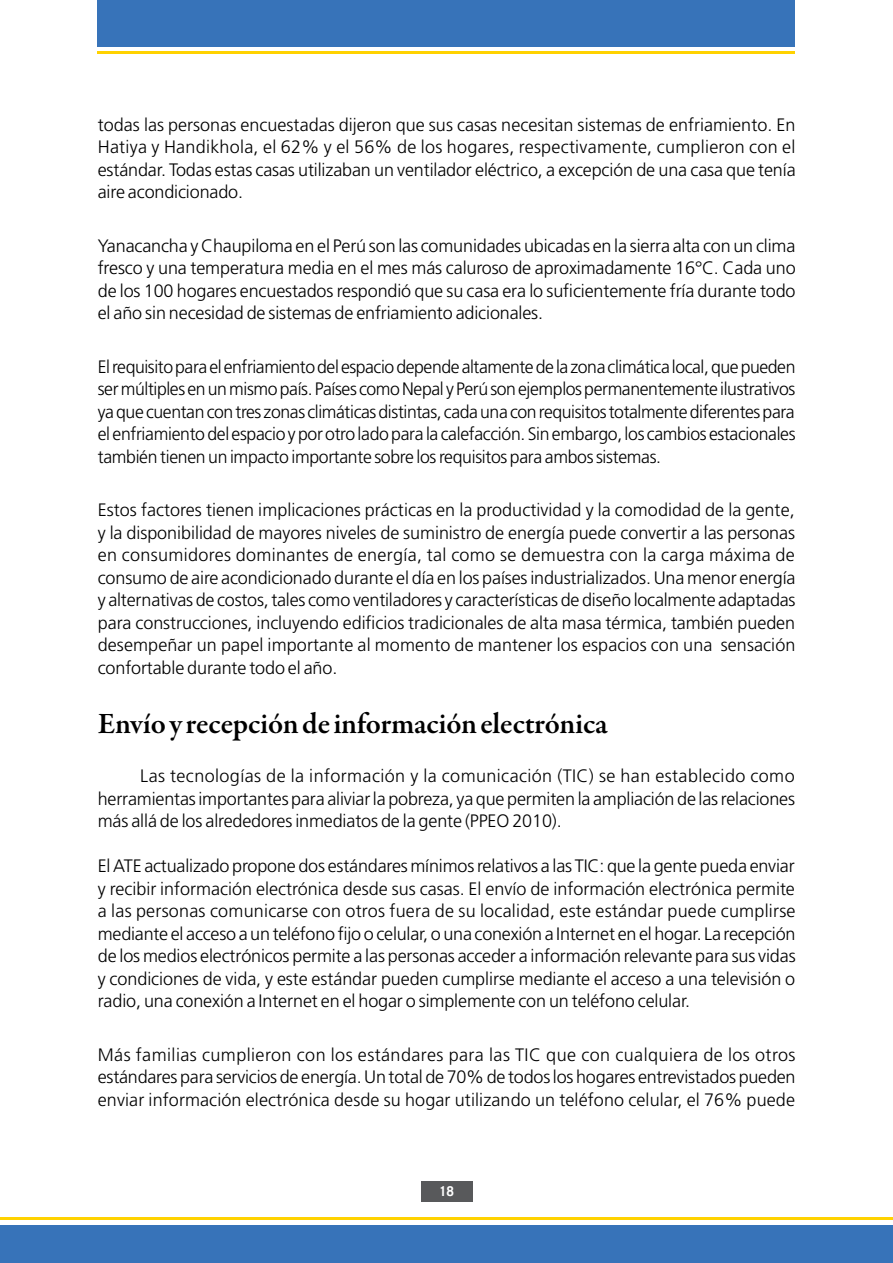
<style>
.page{position:relative;width:893px;height:1263px;background:#fff}
.page>*{position:absolute;margin:0;border:0;box-sizing:border-box;transform-origin:0 0}
.t1{font:600 30px "Garamond Premr Pro";letter-spacing:-.01em;color:#000}
.t2{font:300 18px/22.5px "Frutiger";letter-spacing:-.01em;color:#000;text-align:justify}
.t3{font:700 13.5px "Trade Gothic";color:#fff}
</style>
<div class="page">
<div style="left:421px;top:1181px;width:51px;height:20px;background:#58595b"></div>
<div style="left:0;top:1225px;width:893px;height:38px;background:#3773b9"></div>
<div style="left:98px;top:0;width:697px;height:47px;background:#3773b9"></div>
<hr style="left:0;top:1216px;width:893px;height:3px;background:#ffd200">
<hr style="left:98px;top:51px;width:697px;height:3px;background:#ffd200">
<p class="t2" style="left:98px;top:113px;width:699px">todas las personas encuestadas dijeron que sus casas necesitan sistemas de enfriamiento. En Hatiya y Handikhola, el 62% y el 56% de los hogares, respectivamente, cumplieron con el estándar. Todas estas casas utilizaban un ventilador eléctrico, a excepción de una casa que tenía aire acondicionado.</p>
<p class="t2" style="left:98px;top:234px;width:699px">Yanacancha y Chaupiloma en el Perú son las comunidades ubicadas en la sierra alta con un clima fresco y una temperatura media en el mes más caluroso de aproximadamente 16°C. Cada uno de los 100 hogares encuestados respondió que su casa era lo suficientemente fría durante todo el año sin necesidad de sistemas de enfriamiento adicionales.</p>
<p class="t2" style="left:98px;top:355px;width:699px">El requisito para el enfriamiento del espacio depende altamente de la zona climática local, que pueden ser múltiples en un mismo país. Países como Nepal y Perú son ejemplos permanentemente ilustrativos ya que cuentan con tres zonas climáticas distintas, cada una con requisitos totalmente diferentes para el enfriamiento del espacio y por otro lado para la calefacción. Sin embargo, los cambios estacionales también tienen un impacto importante sobre los requisitos para ambos sistemas.</p>
<p class="t2" style="left:98px;top:499px;width:699px">Estos factores tienen implicaciones prácticas en la productividad y la comodidad de la gente, y la disponibilidad de mayores niveles de suministro de energía puede convertir a las personas en consumidores dominantes de energía, tal como se demuestra con la carga máxima de consumo de aire acondicionado durante el día en los países industrializados. Una menor energía y alternativas de costos, tales como ventiladores y características de diseño localmente adaptadas para construcciones, incluyendo edificios tradicionales de alta masa térmica, también pueden desempeñar un papel importante al momento de mantener los espacios con una sensación confortable durante todo el año.</p>
<h1 class="t1" style="left:98px;top:706px;width:511px">Envío y recepción de información electrónica</h1>
<p class="t2" style="left:98px;top:765px;width:699px;text-indent:43px">Las tecnologías de la información y la comunicación (TIC) se han establecido como herramientas importantes para aliviar la pobreza, ya que permiten la ampliación de las relaciones más allá de los alrededores inmediatos de la gente (PPEO 2010).</p>
<p class="t2" style="left:98px;top:855px;width:699px">El ATE actualizado propone dos estándares mínimos relativos a las TIC: que la gente pueda enviar y recibir información electrónica desde sus casas. El envío de información electrónica permite a las personas comunicarse con otros fuera de su localidad, este estándar puede cumplirse mediante el acceso a un teléfono fijo o celular, o una conexión a Internet en el hogar. La recepción de los medios electrónicos permite a las personas acceder a información relevante para sus vidas y condiciones de vida, y este estándar pueden cumplirse mediante el acceso a una televisión o radio, una conexión a Internet en el hogar o simplemente con un teléfono celular.</p>
<p class="t2" style="left:98px;top:1044px;width:699px">Más familias cumplieron con los estándares para las TIC que con cualquiera de los otros estándares para servicios de energía. Un total de 70% de todos los hogares entrevistados pueden enviar información electrónica desde su hogar utilizando un teléfono celular, el 76% puede</p>
<p class="t3" style="left:439px;top:1183px;width:16px">18</p>
</div>
